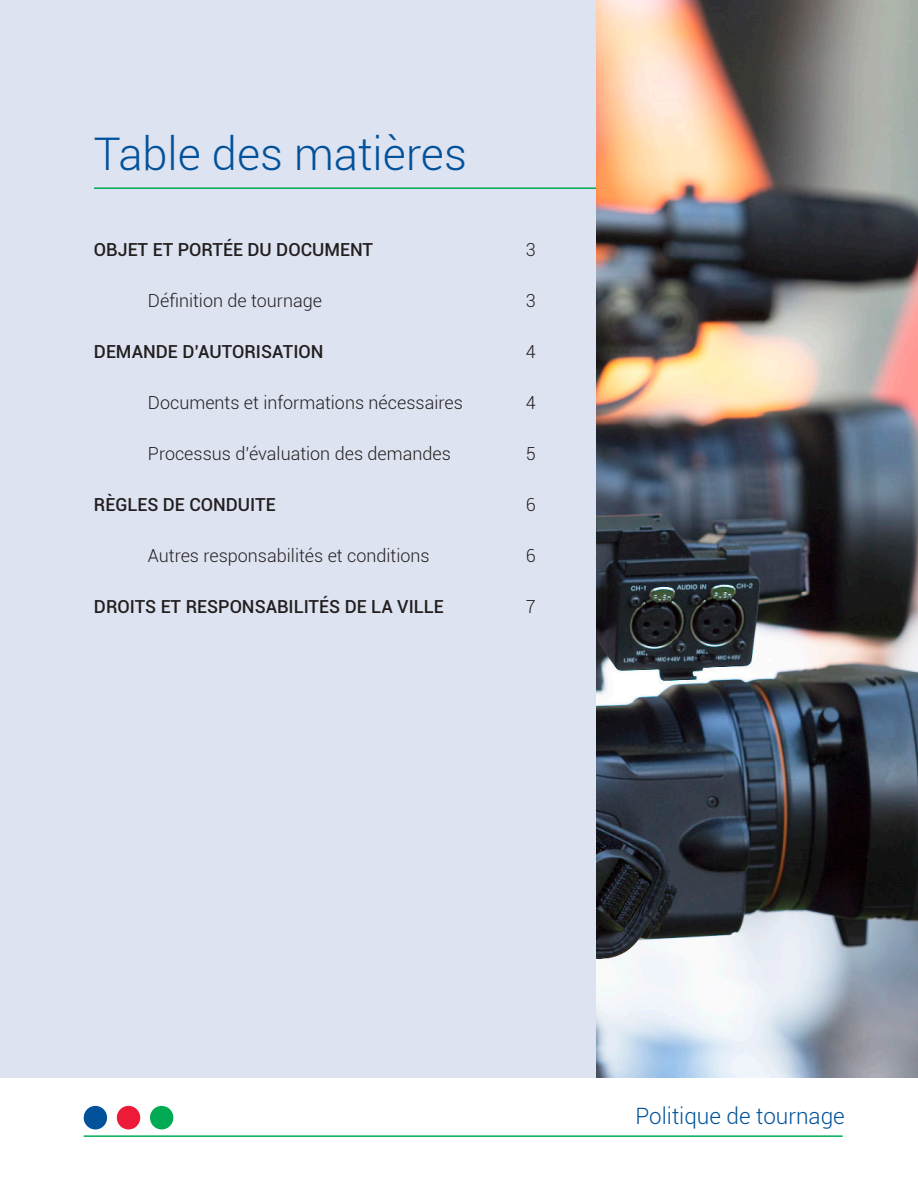
<style>
.page{position:relative;width:918px;height:1188px;background:#fff}
.page>*{position:absolute;margin:0;border:0;box-sizing:border-box;transform-origin:0 0}
.t1{font:300 45px "Roboto";color:#01529b}
.t2{font:300 22.5px "Roboto";color:#01529b}
.t3{font:300 18px "Roboto";color:#231f20}
.t4{font:500 18px "Roboto";color:#231f20}
</style>
<div class="page">
<div style="left:0;top:0;width:596px;height:1078px;background:#dee3f1"></div>
<hr style="left:94px;top:187px;width:502px;height:2px;background:#00ab54">
<hr style="left:84px;top:1135px;width:759px;height:2px;background:#00ab54">
<div style="left:84px;top:1106px;width:23px;height:23px;background:#01529b;border-radius:50%"></div>
<div style="left:117px;top:1106px;width:23px;height:23px;background:#ed1a38;border-radius:50%"></div>
<div style="left:150px;top:1106px;width:23px;height:23px;background:#00ab54;border-radius:50%"></div>
<img style="left:596px;top:0;width:322px;height:1078px">
<h1 class="t1" style="left:94px;top:135px;width:374px">Table des matières</h1>
<p class="t4" style="left:94px;top:239px;width:281px">OBJET ET PORTÉE DU DOCUMENT</p>
<p class="t3" style="left:526px;top:242px;width:11px">3</p>
<p class="t3" style="left:148px;top:288px;width:176px">Définition de tournage</p>
<p class="t3" style="left:526px;top:288px;width:11px">3</p>
<p class="t4" style="left:94px;top:341px;width:231px">DEMANDE D’AUTORISATION</p>
<p class="t3" style="left:526px;top:344px;width:11px">4</p>
<p class="t3" style="left:148px;top:395px;width:316px">Documents et informations nécessaires</p>
<p class="t3" style="left:526px;top:395px;width:11px">4</p>
<p class="t3" style="left:148px;top:446px;width:304px">Processus d’évaluation des demandes</p>
<p class="t3" style="left:526px;top:446px;width:11px">5</p>
<p class="t4" style="left:94px;top:494px;width:183px">RÈGLES DE CONDUITE</p>
<p class="t3" style="left:526px;top:497px;width:11px">6</p>
<p class="t3" style="left:148px;top:548px;width:283px">Autres responsabilités et conditions</p>
<p class="t3" style="left:526px;top:548px;width:11px">6</p>
<p class="t4" style="left:94px;top:596px;width:351px">DROITS ET RESPONSABILITÉS DE LA VILLE</p>
<p class="t3" style="left:526px;top:599px;width:11px">7</p>
<p class="t2" style="left:636px;top:1106px;width:211px">Politique de tournage</p>
</div>
